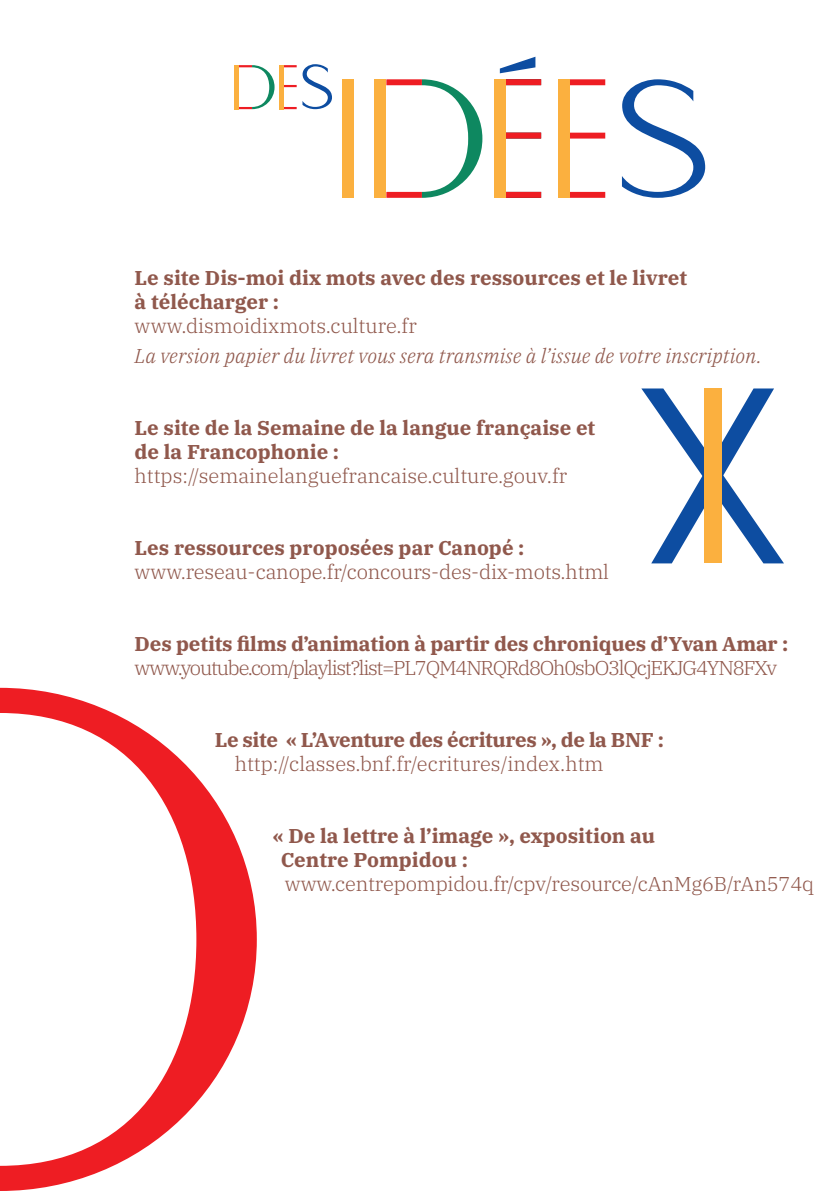
<style>
.page{position:relative;width:840px;height:1191px;background:#fff}
.page>*{position:absolute;margin:0;border:0;box-sizing:border-box;transform-origin:0 0}
.t1{font:700 20px/24px "IBM Plex Serif";color:#90584c}
.t2{font:300 20px "IBM Plex Serif";letter-spacing:-.01em;color:#90584c}
.t3{font:italic 300 20px "IBM Plex Serif";color:#90584c}
.t4{font:300 20px "IBM Plex Serif";letter-spacing:-.06em;color:#90584c}
.t5{font:700 20px "IBM Plex Serif";letter-spacing:-.02em;color:#90584c}
</style>
<div class="page">
<div style="left:342px;top:79px;width:12px;height:119px;background:#fbb03f"></div>
<div style="left:386px;top:192px;width:35px;height:6px;background:#ee1d23"></div>
<div style="left:386px;top:79px;width:35px;height:6px;background:#ee1d23"></div>
<svg style="left:421px;top:79px;width:61px;height:119px"></svg>
<div style="left:374px;top:79px;width:12px;height:119px;background:#fbb03f"></div>
<div style="left:505px;top:79px;width:36px;height:6px;background:#ee1d23"></div>
<div style="left:505px;top:133px;width:36px;height:5px;background:#ee1d23"></div>
<div style="left:505px;top:192px;width:36px;height:6px;background:#ee1d23"></div>
<svg style="left:499px;top:57px;width:36px;height:16px"></svg>
<div style="left:493px;top:79px;width:12px;height:119px;background:#fbb03f"></div>
<div style="left:569px;top:192px;width:36px;height:6px;background:#ee1d23"></div>
<div style="left:569px;top:133px;width:36px;height:6px;background:#ee1d23"></div>
<div style="left:569px;top:79px;width:36px;height:6px;background:#ee1d23"></div>
<div style="left:557px;top:79px;width:12px;height:119px;background:#fbb03f"></div>
<svg style="left:621px;top:79px;width:83px;height:119px"></svg>
<svg style="left:239px;top:65px;width:35px;height:44px"></svg>
<div style="left:234px;top:65px;width:5px;height:44px;background:#fbb03f"></div>
<svg style="left:283px;top:107px;width:13px;height:2px"></svg>
<svg style="left:283px;top:85px;width:13px;height:2px"></svg>
<svg style="left:283px;top:65px;width:13px;height:2px"></svg>
<hr style="left:279px;top:65px;width:4px;height:44px;background:#fbb03f">
<svg style="left:302px;top:64px;width:30px;height:45px"></svg>
<svg style="left:641px;top:388px;width:142px;height:175px"></svg>
<div style="left:703px;top:388px;width:18px;height:175px;background:#fbb03f"></div>
<svg style="left:0;top:688px;width:257px;height:503px"></svg>
<p class="t1" style="left:135px;top:264px;width:553px">Le site Dis-moi dix mots avec des ressources et le livret à télécharger :</p>
<p class="t2" style="left:135px;top:311px;width:283px">www.dismoidixmots.culture.fr</p>
<p class="t3" style="left:135px;top:340px;width:628px">La version papier du livret vous sera transmise à l’issue de votre inscription.</p>
<p class="t1" style="left:135px;top:414px;width:462px">Le site de la Semaine de la langue française et de la Francophonie :</p>
<p class="t2" style="left:135px;top:460px;width:434px">https://semainelanguefrancaise.culture.gouv.fr</p>
<p class="t1" style="left:135px;top:534px;width:391px">Les ressources proposées par Canopé :</p>
<p class="t2" style="left:135px;top:556px;width:475px">www.reseau-canope.fr/concours-des-dix-mots.html</p>
<p class="t1" style="left:135px;top:630px;width:654px">Des petits films d’animation à partir des chroniques d’Yvan Amar :</p>
<p class="t4" style="left:135px;top:652px;width:643px">www.youtube.com/playlist?list=PL7QM4NRQRd8Oh0sbO3lQcjEKJG4YN8FXv</p>
<p class="t5" style="left:215px;top:723px;width:450px">Le site « L’Aventure des écritures », de la BNF :</p>
<p class="t2" style="left:235px;top:748px;width:370px">http://classes.bnf.fr/ecritures/index.htm</p>
<p class="t1" style="left:281px;top:822px;width:376px;text-indent:-8px">« De la lettre à l’image », exposition au<br>Centre Pompidou :</p>
<p class="t2" style="left:285px;top:868px;width:530px">www.centrepompidou.fr/cpv/resource/cAnMg6B/rAn574q</p>
</div>
